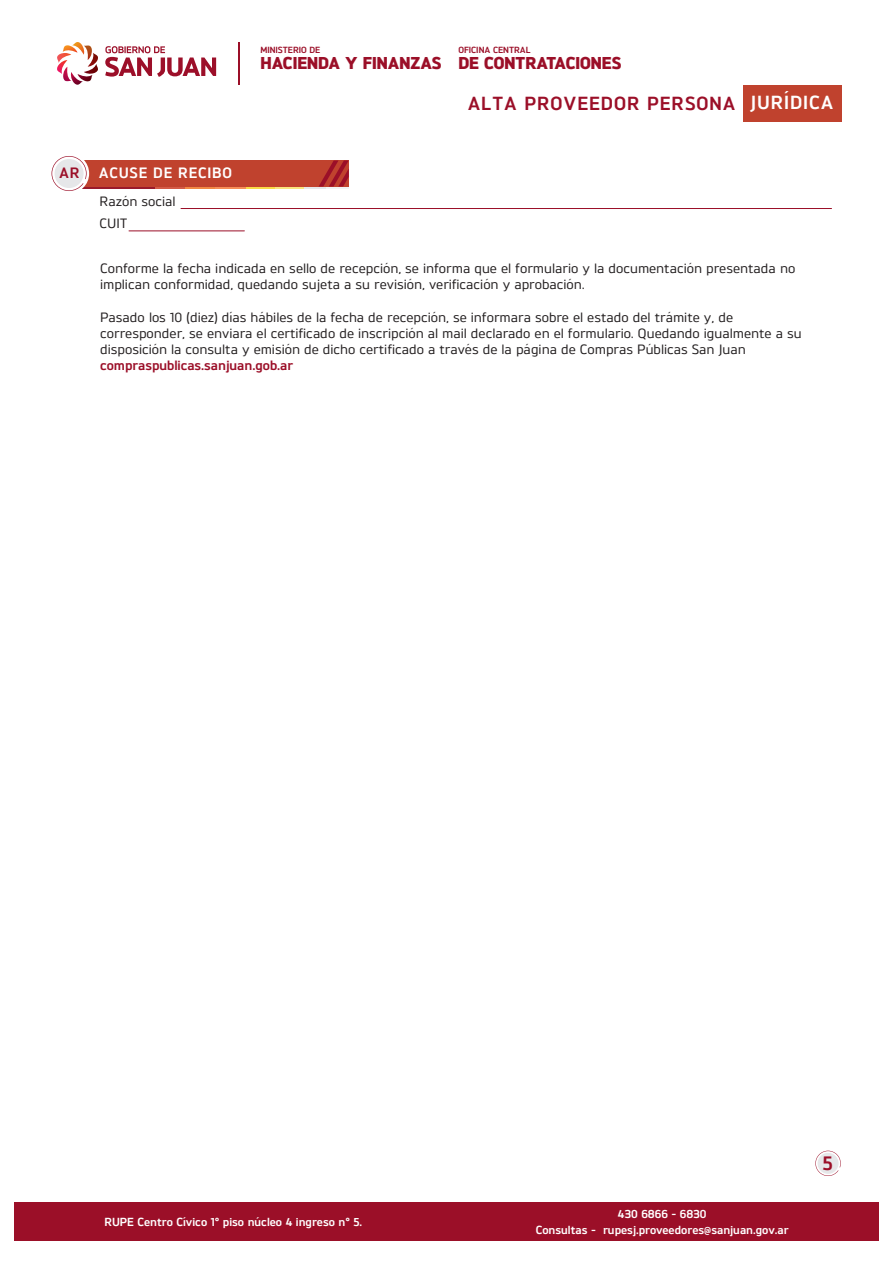
<style>
.page{position:relative;width:893px;height:1263px;background:#fff}
.page>*{position:absolute;margin:0;border:0;box-sizing:border-box;transform-origin:0 0}
.t1{font:700 19.8px "Brokman";color:#9b0f28}
.t2{font:700 18.9px "Brokman";letter-spacing:.05em;color:#9b0f28}
.t3{font:800 17.1px "Brokman";color:#9b0f28}
.t4{font:700 15px "Brokman";letter-spacing:.05em;color:#fff}
.t5{font:700 15px "Brokman";color:#9b0f28}
.t6{font:500 13.5px/16.2px "Brokman";color:#231f20}
.t7{font:700 13.5px "Brokman";color:#9b0f28}
.t8{font:700 11.7px/15.8px "Brokman";color:#fff;text-align:center}
.t9{font:700 11.7px/15.8px "Brokman";color:#fff;text-align:center;scale:1.07 1}
.t10{font:700 8.85px "Brokman";color:#9b0f28}
.s1{color:#fff}
</style>
<div class="page">
<svg style="left:105px;top:46px;width:111px;height:31px"></svg>
<svg style="left:57px;top:42px;width:41px;height:43px"></svg>
<hr style="left:238px;top:42px;width:1px;height:43px;background:#9b0f28">
<hr style="left:181px;top:208px;width:651px;height:1px;background:#9b0f28">
<hr style="left:275px;top:187px;width:30px;height:2px;background:#fbe47c">
<hr style="left:185px;top:187px;width:30px;height:2px;background:#f18844">
<hr style="left:245px;top:187px;width:30px;height:2px;background:#fada47">
<hr style="left:215px;top:187px;width:30px;height:2px;background:#f68e57">
<hr style="left:155px;top:187px;width:30px;height:2px;background:#d35b47">
<hr style="left:81px;top:187px;width:74px;height:2px;background:#9a1a2b">
<hr style="left:305px;top:187px;width:22px;height:2px;background:#e6e7e9">
<hr style="left:327px;top:187px;width:22px;height:2px;background:#f2f3f4">
<div style="left:79px;top:160px;width:270px;height:27px;background:#c0422e"></div>
<div style="left:49px;top:153px;width:40px;height:41px;background:#fff;border-radius:50%"></div>
<svg style="left:52px;top:156px;width:35px;height:35px"></svg>
<svg style="left:319px;top:160px;width:30px;height:27px"></svg>
<hr style="left:129px;top:231px;width:115px;height:1px;background:#9b0f28">
<svg style="left:815px;top:1151px;width:26px;height:25px"></svg>
<div style="left:743px;top:85px;width:99px;height:37px;background:#c0422e"></div>
<div style="left:14px;top:1202px;width:865px;height:39px;background:#9b0f28"></div>
<p class="t5" style="left:59px;top:163px;width:22px">AR</p>
<p class="t4" style="left:99px;top:163px;width:134px">ACUSE DE RECIBO</p>
<p class="t6" style="left:100px;top:215px;width:29px">CUIT</p>
<p class="t6" style="left:100px;top:192px;width:78px">Razón social</p>
<p class="t10" style="left:260px;top:44px;width:61px">MINISTERIO DE</p>
<p class="t3" style="left:260px;top:51px;width:183px">HACIENDA Y FINANZAS</p>
<p class="t10" style="left:458px;top:44px;width:74px">OFICINA CENTRAL</p>
<p class="t3" style="left:458px;top:51px;width:164px">DE CONTRATACIONES</p>
<h2 class="t2" style="left:468px;top:90px;width:367px">ALTA PROVEEDOR PERSONA <span class="s1">JURÍDICA</span></h2>
<p class="t6" style="left:100px;top:260px;width:697px">Conforme la fecha indicada en sello de recepción, se informa que el formulario y la documentación presentada no implican conformidad, quedando sujeta a su revisión, verificación y aprobación.</p>
<p class="t6" style="left:100px;top:308px;width:703px">Pasado los 10 (diez) días hábiles de la fecha de recepción, se informara sobre el estado del trámite y, de corresponder, se enviara el certificado de inscripción al mail declarado en el formulario. Quedando igualmente a su disposición la consulta y emisión de dicho certificado a través de la página de Compras Públicas San Juan</p>
<p class="t7" style="left:100px;top:356px;width:195px">compraspublicas.sanjuan.gob.ar</p>
<p class="t9" style="left:575px;top:1206px;width:188px">430 6866 - 6830 - 6840<br>rupesj. roveedores@sanjuan.gov.ar</p>
<p class="t8" style="left:105px;top:1213px;width:259px">RUPE Centro Cívico 1° piso núcleo 4 ingreso n° 5.</p>
<p class="t8" style="left:536px;top:1206px;width:254px">430 6866 - 6830<br>Consultas - rupesj.proveedores@sanjuan.gov.ar</p>
<h1 class="t1" style="left:822px;top:1149px;width:12px">5</h1>
</div>
